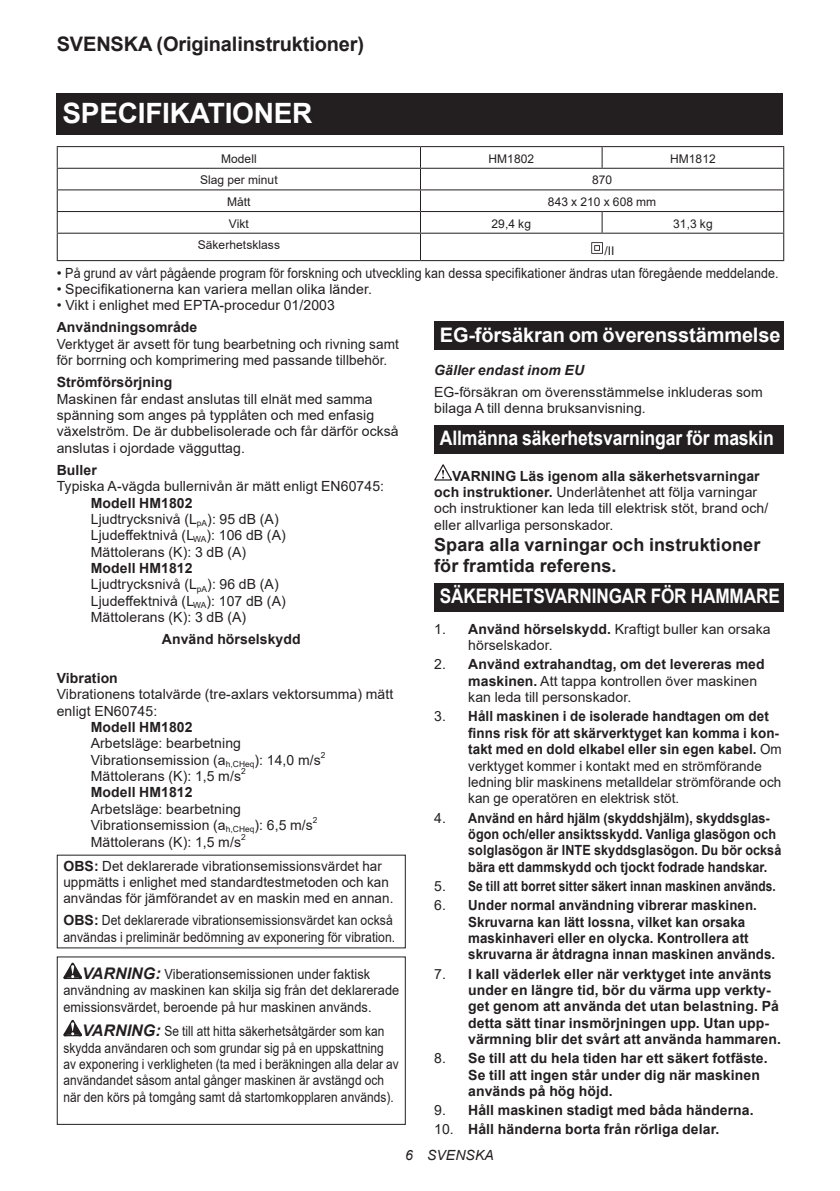
<style>
.page{position:relative;width:840px;height:1191px;background:#fff}
.page>*{position:absolute;margin:0;border:0;box-sizing:border-box;transform-origin:0 0}
.t1{font:700 28px "Arial";letter-spacing:-.01em;color:#fff}
.t2{font:700 20px "Arial";letter-spacing:-.01em;color:#fff;scale:.88 1}
.t3{font:700 20px "Arial";letter-spacing:-.01em;color:#231f20}
.t4{font:700 20px "Arial";letter-spacing:-.01em;color:#fff}
.t5{font:700 20px "Arial";letter-spacing:-.01em;color:#fff;scale:.86 1}
.t6{font:700 18px/21px "Arial";letter-spacing:.005em;color:#231f20}
.t7{font:14px/16.4px "Arial";letter-spacing:.005em;color:#231f20}
.t8{font:700 14px/16.4px "Arial";letter-spacing:.005em;color:#231f20}
.t9{font:14px/16.4px "Arial";letter-spacing:.005em;color:#231f20;scale:.85 1}
.t10{font:700 14px/16.4px "Arial";letter-spacing:.005em;color:#231f20;scale:.9 1}
.t11{font:700 14px/16.4px "Arial";letter-spacing:.005em;color:#231f20;scale:.95 1}
.t12{font:14px/16.4px "Arial";letter-spacing:.005em;color:#231f20;scale:.91 1}
.t13{font:14px/16.4px "Arial";letter-spacing:.005em;color:#231f20;scale:.96 1}
.t14{font:14px/16.4px "Arial";letter-spacing:.005em;color:#231f20;scale:.87 1}
.t15{font:700 14px "Arial";letter-spacing:.005em;color:#231f20;scale:.85 1}
.t16{font:italic 700 14px "Arial";letter-spacing:.005em;color:#231f20}
.t17{font:italic 14px "Arial";letter-spacing:.005em;color:#231f20}
.t18{font:12px "Arial";letter-spacing:.005em;color:#231f20}
.t19{font:8.4px "Arial";color:#231f20}
.s1{font-weight:700}
.s2{font-weight:400}
.s3{font-weight:700;font-style:italic;font-size:16px}
</style>
<div class="page">
<div style="left:57px;top:94px;width:725px;height:41px;background:#231f20"></div>
<hr style="left:57px;top:146px;width:363px;height:1px;background:#231f20">
<hr style="left:420px;top:146px;width:181px;height:1px;background:#231f20">
<hr style="left:601px;top:146px;width:182px;height:1px;background:#231f20">
<svg style="left:601px;top:147px;width:1px;height:21px"></svg>
<hr style="left:57px;top:168px;width:363px;height:1px;background:#231f20">
<hr style="left:420px;top:168px;width:181px;height:1px;background:#231f20">
<hr style="left:601px;top:168px;width:182px;height:1px;background:#231f20">
<hr style="left:57px;top:189px;width:363px;height:1px;background:#231f20">
<hr style="left:420px;top:189px;width:181px;height:1px;background:#231f20">
<hr style="left:601px;top:189px;width:182px;height:1px;background:#231f20">
<hr style="left:57px;top:211px;width:363px;height:1px;background:#231f20">
<hr style="left:420px;top:211px;width:181px;height:1px;background:#231f20">
<hr style="left:601px;top:211px;width:182px;height:1px;background:#231f20">
<svg style="left:601px;top:212px;width:1px;height:21px"></svg>
<hr style="left:57px;top:233px;width:363px;height:1px;background:#231f20">
<svg style="left:57px;top:147px;width:1px;height:113px"></svg>
<hr style="left:420px;top:233px;width:181px;height:1px;background:#231f20">
<svg style="left:420px;top:147px;width:1px;height:113px"></svg>
<hr style="left:601px;top:233px;width:182px;height:1px;background:#231f20">
<hr style="left:57px;top:260px;width:363px;height:1px;background:#231f20">
<hr style="left:420px;top:260px;width:181px;height:1px;background:#231f20">
<hr style="left:601px;top:260px;width:182px;height:1px;background:#231f20">
<svg style="left:591px;top:242px;width:11px;height:12px"></svg>
<svg style="left:63px;top:962px;width:19px;height:17px"></svg>
<svg style="left:63px;top:1020px;width:19px;height:16px"></svg>
<div style="left:434px;top:322px;width:348px;height:28px;background:#231f20"></div>
<div style="left:434px;top:425px;width:348px;height:28px;background:#231f20"></div>
<svg style="left:434px;top:464px;width:18px;height:16px"></svg>
<div style="left:434px;top:583px;width:348px;height:29px;background:#231f20"></div>
<h2 class="t3" style="left:57px;top:30px;width:309px">SVENSKA (Originalinstruktioner)</h2>
<h1 class="t1" style="left:62px;top:94px;width:251px">SPECIFIKATIONER</h1>
<p class="t18" style="left:221px;top:150px;width:37px">Modell</p>
<p class="t18" style="left:488px;top:150px;width:47px">HM1802</p>
<p class="t18" style="left:669px;top:150px;width:47px">HM1812</p>
<p class="t18" style="left:200px;top:172px;width:79px">Slag per minut</p>
<p class="t18" style="left:591px;top:172px;width:22px">870</p>
<p class="t18" style="left:227px;top:193px;width:25px">Mått</p>
<p class="t18" style="left:547px;top:193px;width:110px">843 x 210 x 608 mm</p>
<p class="t18" style="left:229px;top:215px;width:21px">Vikt</p>
<p class="t18" style="left:491px;top:215px;width:41px">29,4 kg</p>
<p class="t18" style="left:672px;top:215px;width:41px">31,3 kg</p>
<p class="t18" style="left:197px;top:237px;width:84px">Säkerhetsklass</p>
<p class="t18" style="left:604px;top:242px;width:12px">/II</p>
<p class="t7" style="left:57px;top:264px;width:723px">• På grund av vårt pågående program för forskning och utveckling kan dessa specifikationer ändras utan föregående meddelande.</p>
<p class="t7" style="left:57px;top:281px;width:316px">• Specifikationerna kan variera mellan olika länder.</p>
<p class="t7" style="left:57px;top:297px;width:279px">• Vikt i enlighet med EPTA-procedur 01/2003</p>
<p class="t8" style="left:57px;top:319px;width:142px">Användningsområde</p>
<p class="t7" style="left:57px;top:335px;width:343px">Verktyget är avsett för tung bearbetning och rivning samt för borrning och komprimering med passande tillbehör.</p>
<p class="t8" style="left:57px;top:374px;width:117px">Strömförsörjning</p>
<p class="t7" style="left:57px;top:390px;width:343px">Maskinen får endast anslutas till elnät med samma spänning som anges på typplåten och med enfasig växelström. De är dubbelisolerade och får därför också anslutas i ojordade vägguttag.</p>
<p class="t8" style="left:57px;top:462px;width:42px">Buller</p>
<p class="t7" style="left:57px;top:478px;width:329px">Typiska A-vägda bullernivån är mätt enligt EN60745:</p>
<p class="t7" style="left:91px;top:494px;width:196px"><span class="s1">Modell HM1802<br></span>Ljudtrycksnivå (L<sub>pA</sub>): 95 dB (A)<br>Ljudeffektnivå (L<sub>WA</sub>): 106 dB (A)<br>Mättolerans (K): 3 dB (A)</p>
<p class="t7" style="left:91px;top:560px;width:196px"><span class="s1">Modell HM1812<br></span>Ljudtrycksnivå (L<sub>pA</sub>): 96 dB (A)<br>Ljudeffektnivå (L<sub>WA</sub>): 107 dB (A)<br>Mättolerans (K): 3 dB (A)</p>
<p class="t8" style="left:162px;top:631px;width:140px">Använd hörselskydd</p>
<p class="t8" style="left:57px;top:670px;width:63px">Vibration</p>
<p class="t7" style="left:57px;top:686px;width:338px">Vibrationens totalvärde (tre-axlars vektorsumma) mätt enligt EN60745:</p>
<p class="t8" style="left:91px;top:719px;width:103px">Modell HM1802</p>
<p class="t7" style="left:91px;top:735px;width:231px">Arbetsläge: bearbetning<br>Vibrationsemission (a<sub>h,CHeq</sub>): 14,0 m/s</p>
<h2 class="t4" style="left:439px;top:320px;width:342px">EG-försäkran om överensstämmelse</h2>
<p class="t16" style="left:434px;top:361px;width:151px">Gäller endast inom EU</p>
<p class="t7" style="left:434px;top:384px;width:330px">EG-försäkran om överensstämmelse inkluderas som bilaga A till denna bruksanvisning.</p>
<h2 class="t2" style="left:439px;top:424px;width:381px">Allmänna säkerhetsvarningar för maskin</h2>
<p class="t7" style="left:434px;top:467px;width:335px;text-indent:18px"><span class="s1">VARNING Läs igenom alla säkerhetsvarningar och instruktioner.</span> Underlåtenhet att följa varningar och instruktioner kan leda till elektrisk stöt, brand och/ eller allvarliga personskador.</p>
<p class="t6" style="left:434px;top:534px;width:327px">Spara alla varningar och instruktioner för framtida referens.</p>
<h2 class="t5" style="left:439px;top:582px;width:396px">SÄKERHETSVARNINGAR FÖR HAMMARE</h2>
<p class="t7" style="left:468px;top:620px;width:303px;text-indent:-34px">1. <span class="s1">Använd hörselskydd.</span> Kraftigt buller kan orsaka hörselskador.</p>
<p class="t7" style="left:468px;top:656px;width:298px;text-indent:-34px">2. <span class="s1">Använd extrahandtag, om det levereras med maskinen.</span> Att tappa kontrollen över maskinen kan leda till personskador.</p>
<p class="t7" style="left:468px;top:708px;width:315px;text-indent:-34px">3. <span class="s1">Håll maskinen i de isolerade handtagen om det finns risk för att skärverktyget kan komma i kon&shy;takt med en dold elkabel eller sin egen kabel.</span> Om verktyget kommer i kontakt med en strömförande ledning blir maskinens metalldelar strömförande och kan ge operatören en elektrisk stöt.</p>
<p class="t10" style="left:468px;top:809px;width:349px;text-indent:-34px"><span class="s2">4.</span> Använd en hård hjälm (skyddshjälm), skyddsglas&shy;ögon och/eller ansiktsskydd. Vanliga glasögon och solglasögon är INTE skyddsglasögon. Du bör också bära ett dammskydd och tjockt fodrade handskar.</p>
<p class="t15" style="left:434px;top:876px;width:403px"><span class="s2">5.</span> Se till att borret sitter säkert innan maskinen används.</p>
<p class="t11" style="left:468px;top:897px;width:324px;text-indent:-34px"><span class="s2">6.</span> Under normal användning vibrerar maskinen.<br>Skruvarna kan lätt lossna, vilket kan orsaka maskinhaveri eller en olycka. Kontrollera att skruvarna är åtdragna innan maskinen används.</p>
<p class="t8" style="left:468px;top:965px;width:314px;text-indent:-34px"><span class="s2">7.</span> I kall väderlek eller när verktyget inte använts under en längre tid, bör du värma upp verkty&shy;get genom att använda det utan belastning. På detta sätt tinar insmörjningen upp. Utan upp&shy;värmning blir det svårt att använda hammaren.</p>
<p class="t8" style="left:468px;top:1050px;width:301px;text-indent:-34px"><span class="s2">8.</span> Se till att du hela tiden har ett säkert fotfäste.<br>Se till att ingen står under dig när maskinen används på hög höjd.</p>
<p class="t8" style="left:434px;top:1102px;width:321px"><span class="s2">9.</span> Håll maskinen stadigt med båda händerna.</p>
<p class="t8" style="left:434px;top:1121px;width:286px"><span class="s2">10.</span> Håll händerna borta från rörliga delar.</p>
<p class="t19" style="left:321px;top:749px;width:6px">2</p>
<p class="t7" style="left:91px;top:768px;width:152px">Mättolerans (K): 1,5 m/s</p>
<p class="t19" style="left:241px;top:765px;width:6px">2</p>
<p class="t8" style="left:91px;top:784px;width:103px">Modell HM1812</p>
<p class="t7" style="left:91px;top:800px;width:223px">Arbetsläge: bearbetning<br>Vibrationsemission (a<sub>h,CHeq</sub>): 6,5 m/s</p>
<p class="t19" style="left:313px;top:814px;width:6px">2</p>
<p class="t7" style="left:91px;top:833px;width:152px">Mättolerans (K): 1,5 m/s</p>
<p class="t19" style="left:241px;top:831px;width:6px">2</p>
<p class="t13" style="left:63px;top:857px;width:345px"><span class="s1">OBS:</span> Det deklarerade vibrationsemissionsvärdet har uppmätts i enlighet med standardtestmetoden och kan användas för jämförandet av en maskin med en annan.</p>
<p class="t14" style="left:63px;top:912px;width:383px"><span class="s1">OBS:</span> Det deklarerade vibrationsemissionsvärdet kan också användas i preliminär bedömning av exponering för vibration.</p>
<p class="t12" style="left:63px;top:965px;width:370px;text-indent:19px"><span class="s3">VARNING:</span> Viberationsemissionen under faktisk användning av maskinen kan skilja sig från det deklarerade emissionsvärdet, beroende på hur maskinen används.</p>
<p class="t9" style="left:63px;top:1023px;width:396px;text-indent:19px"><span class="s3">VARNING:</span> Se till att hitta säkerhetsåtgärder som kan skydda användaren och som grundar sig på en uppskattning av exponering i verkligheten (ta med i beräkningen alla delar av användandet såsom antal gånger maskinen är avstängd och när den körs på tomgång samt då startomkopplaren används).</p>
<p class="t17" style="left:405px;top:1146px;width:90px">6 SVENSKA</p>
</div>
